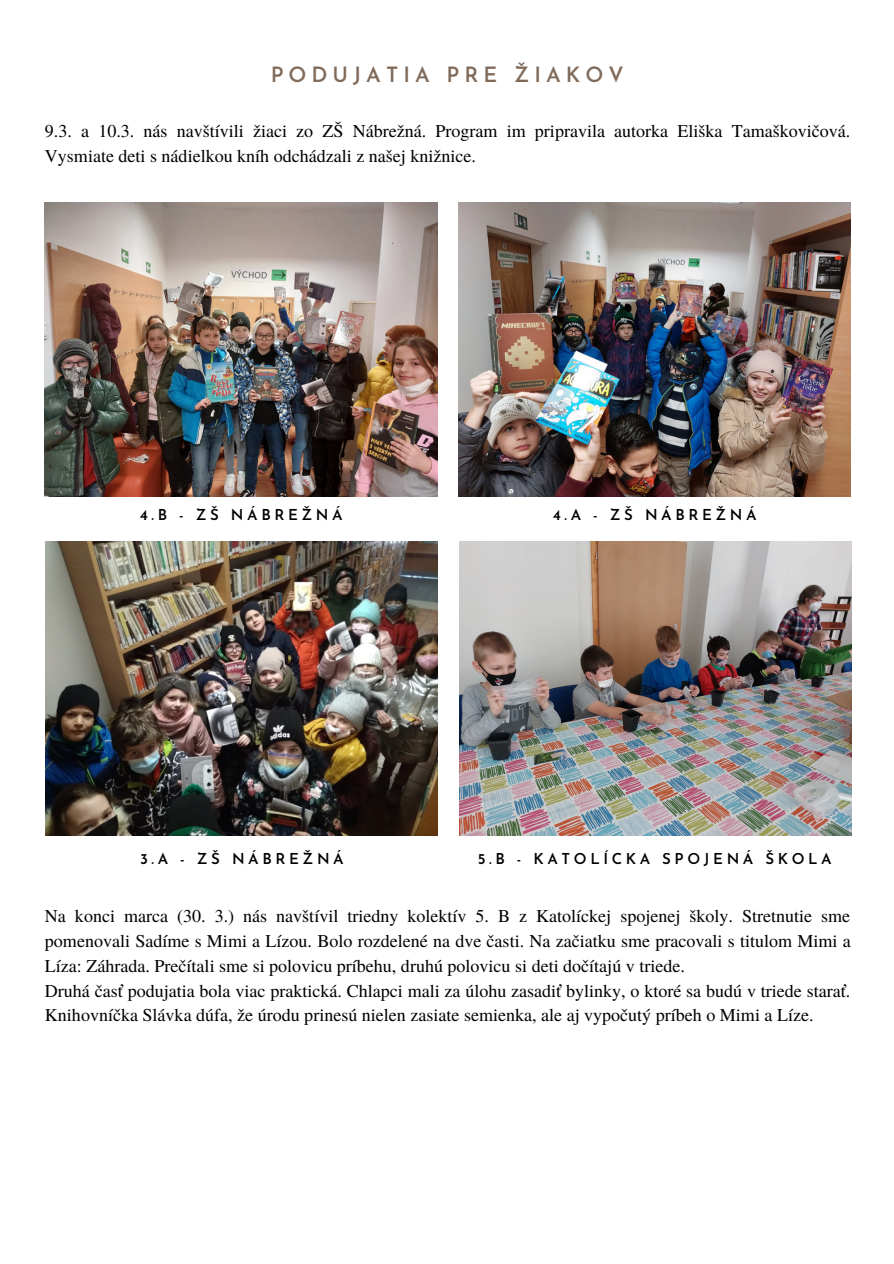
<style>
.page{position:relative;width:894px;height:1264px;background:#fff}
.page>*{position:absolute;margin:0;border:0;box-sizing:border-box;transform-origin:0 0}
.t1{font:600 21px "Josefin Sans";letter-spacing:.24em;color:#806a5a}
.t2{font:18px/24.8px "Te X Gyre Termes";color:#000}
.t3{font:600 15px "Josefin Sans";letter-spacing:.24em;color:#000}
</style>
<div class="page">
<img style="left:45px;top:202px;width:392px;height:294px">
<img style="left:458px;top:202px;width:392px;height:294px">
<img style="left:46px;top:541px;width:391px;height:294px">
<img style="left:459px;top:541px;width:392px;height:294px">
<p class="t1" style="left:270px;top:66px;width:354px">PODUJATIA PRE ŽIAKOV</p>
<p class="t2" style="left:45px;top:118px;width:806px">9.3. a 10.3. nás navštívili žiaci zo ZŠ Nábrežná. Program im pripravila autorka Eliška Tamaškovičová.<br>Vysmiate deti s nádielkou kníh odchádzali z našej knižnice.</p>
<p class="t3" style="left:140px;top:509px;width:204px">4.B - ZŠ NÁBREŽNÁ</p>
<p class="t3" style="left:552px;top:509px;width:205px">4.A - ZŠ NÁBREŽNÁ</p>
<p class="t3" style="left:140px;top:853px;width:205px">3.A - ZŠ NÁBREŽNÁ</p>
<p class="t3" style="left:477px;top:853px;width:355px">5.B - KATOLÍCKA SPOJENÁ ŠKOLA</p>
<p class="t2" style="left:45px;top:902px;width:807px">Na konci marca (30. 3.) nás navštívil triedny kolektív 5. B z Katolíckej spojenej školy. Stretnutie sme pomenovali Sadíme s Mimi a Lízou. Bolo rozdelené na dve časti. Na začiatku sme pracovali s titulom Mimi a Líza: Záhrada. Prečítali sme si polovicu príbehu, druhú polovicu si deti dočítajú v triede.<br>Druhá časť podujatia bola viac praktická. Chlapci mali za úlohu zasadiť bylinky, o ktoré sa budú v triede starať.<br>Knihovníčka Slávka dúfa, že úrodu prinesú nielen zasiate semienka, ale aj vypočutý príbeh o Mimi a Líze.</p>
</div>
